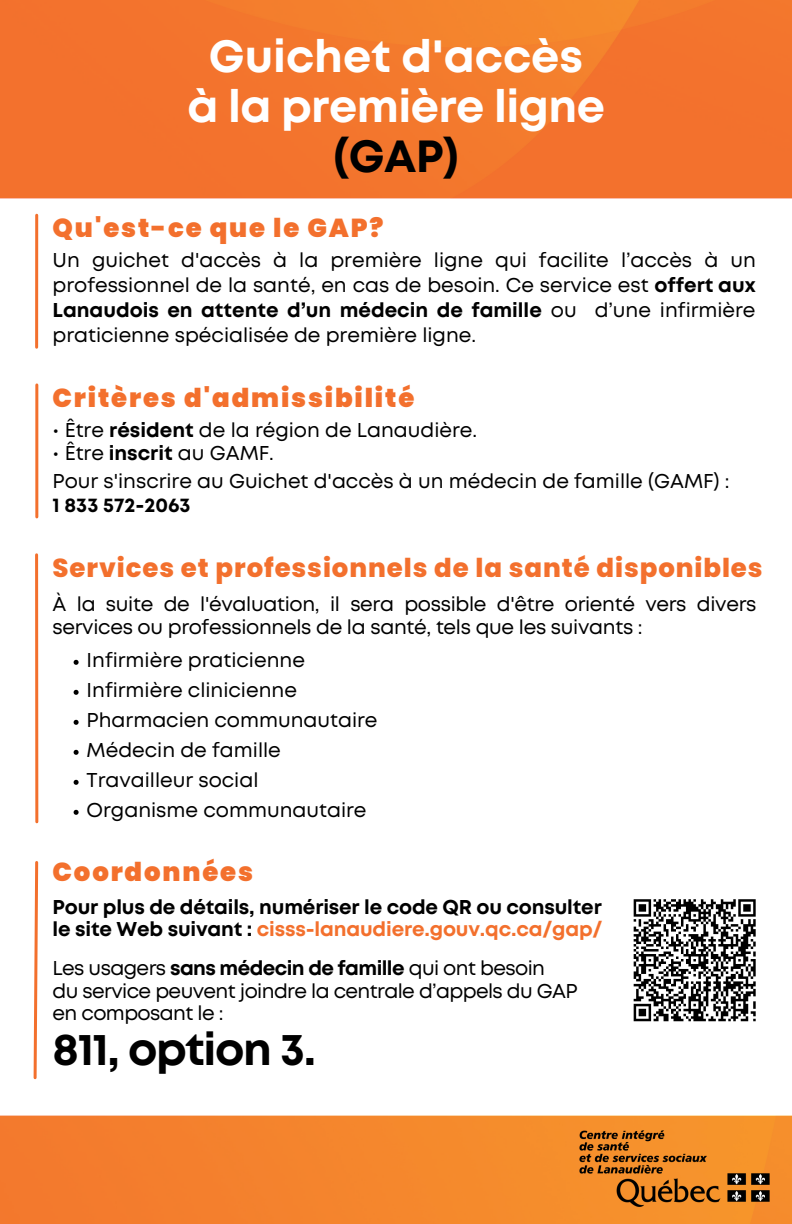
<style>
.page{position:relative;width:792px;height:1224px;background:#fff}
.page>*{position:absolute;margin:0;border:0;box-sizing:border-box;transform-origin:0 0}
.t1{font:700 45px/50.2px "Mont";letter-spacing:-.01em;color:#fff;text-align:center}
.t2{font:700 45px "Mont";letter-spacing:-.03em;color:#000}
.t3{font:900 26px "Poppins";letter-spacing:.07em;color:#f3702d}
.t4{font:800 26px "Poppins";letter-spacing:.035em;color:#f3702d}
.t5{font:20px/30px "Mont";color:#000}
.t6{font:700 20px/22.5px "Mont";letter-spacing:-.01em;color:#000}
.t7{font:20px/22.5px "Mont";letter-spacing:-.03em;color:#000}
.s1{font-weight:700}
.s2{color:#f3702d}
</style>
<div class="page">
<img style="left:0;top:0;width:792px;height:198px">
<img style="left:0;top:1116px;width:792px;height:108px">
<img style="left:562px;top:1124px;width:226px;height:91px">
<hr style="left:35px;top:215px;width:3px;height:132px;background:#f3702d">
<svg style="left:33px;top:861px;width:6px;height:219px"></svg>
<svg style="left:633px;top:899px;width:123px;height:123px"></svg>
<hr style="left:35px;top:555px;width:3px;height:267px;background:#f3702d">
<svg style="left:74px;top:660px;width:5px;height:5px"></svg>
<svg style="left:74px;top:690px;width:5px;height:5px"></svg>
<svg style="left:74px;top:720px;width:5px;height:5px"></svg>
<svg style="left:74px;top:750px;width:5px;height:5px"></svg>
<svg style="left:74px;top:780px;width:5px;height:5px"></svg>
<svg style="left:74px;top:810px;width:5px;height:5px"></svg>
<hr style="left:35px;top:385px;width:3px;height:132px;background:#f3702d">
<h1 class="t1" style="left:187px;top:35px;width:419px">Guichet d'accès<br>à la première ligne</h1>
<h1 class="t2" style="left:334px;top:140px;width:127px">(GAP)</h1>
<h2 class="t3" style="left:53px;top:210px;width:332px">Qu'est-ce que le GAP?</h2>
<p class="t5" style="left:53px;top:250px;width:705px;line-height:24.8px;text-align:justify">Un guichet d'accès à la première ligne qui facilite l’accès à un professionnel de la santé, en cas de besoin. Ce service est <span class="s1">offert aux Lanaudois en attente d’un médecin de famille</span> ou d’une infirmière praticienne spécialisée de première ligne.</p>
<h2 class="t3" style="left:53px;top:380px;width:363px">Critères d'admissibilité</h2>
<p class="t5" style="left:53px;top:417px;width:426px">• Être <span class="s1">résident</span> de la région de Lanaudière.</p>
<p class="t5" style="left:53px;top:441px;width:679px;line-height:28.1px">• Être <span class="s1">inscrit</span> au GAMF.<br>Pour s'inscrire au Guichet d'accès à un médecin de famille (GAMF) :</p>
<p class="t6" style="left:53px;top:495px;width:139px">1 833 572-2063</p>
<h2 class="t4" style="left:53px;top:550px;width:712px">Services et professionnels de la santé disponibles</h2>
<p class="t5" style="left:53px;top:594px;width:705px;line-height:23px">À la suite de l'évaluation, il sera possible d'être orienté vers divers services ou professionnels de la santé, tels que les suivants :</p>
<p class="t5" style="left:87px;top:646px;width:293px">Infirmière praticienne<br>Infirmière clinicienne<br>Pharmacien communautaire<br>Médecin de famille<br>Travailleur social<br>Organisme communautaire</p>
<h2 class="t3" style="left:53px;top:854px;width:202px">Coordonnées</h2>
<p class="t6" style="left:53px;top:897px;width:551px">Pour plus de détails, numériser le code QR ou consulter le site Web suivant : <span class="s2">cisss-lanaudiere.gouv.qc.ca/gap/</span></p>
<p class="t7" style="left:53px;top:959px;width:527px">Les usagers <span class="s1">sans médecin de famille</span> qui ont besoin<br>du service peuvent joindre la centrale d’appels du GAP en composant le :</p>
<h1 class="t2" style="left:53px;top:1032px;width:265px">811, option 3.</h1>
</div>
